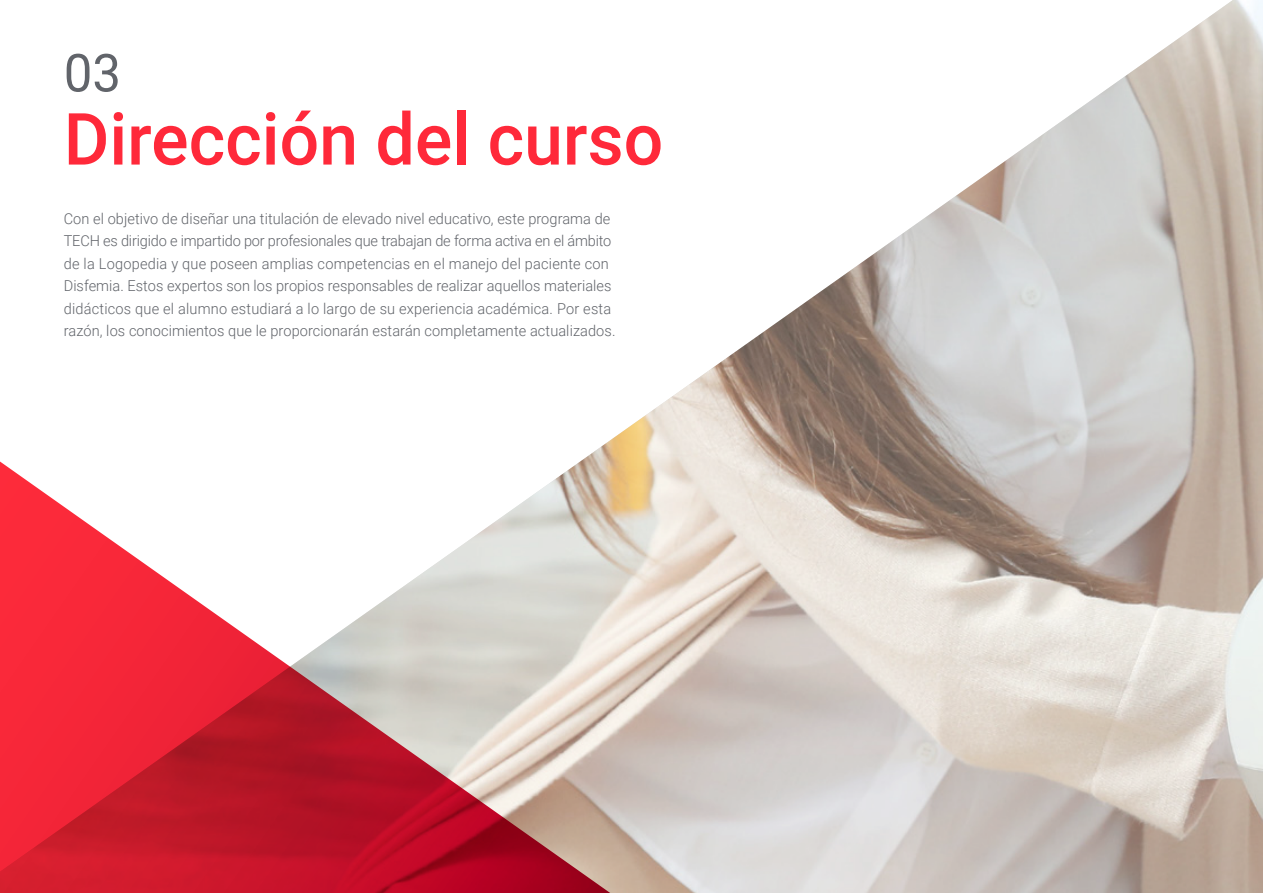
<style>
.page{position:relative;width:1263px;height:893px;background:#fff}
.page>*{position:absolute;margin:0;border:0;box-sizing:border-box;transform-origin:0 0}
.t1{font:500 72px "Roboto";color:#ff293a}
.t2{font:52.5px "Roboto";color:#61646a}
.t3{font:300 15px/22.5px "Roboto";letter-spacing:.005em;color:#61646a}
</style>
<div class="page">
<img style="left:602px;top:0;width:661px;height:893px">
<svg style="left:0;top:446px;width:640px;height:447px"></svg>
<h2 class="t2" style="left:64px;top:36px;width:59px">03</h2>
<h1 class="t1" style="left:64px;top:89px;width:601px">Dirección del curso</h1>
<p class="t3" style="left:64px;top:207px;width:553px">Con el objetivo de diseñar una titulación de elevado nivel educativo, este programa de TECH es dirigido e impartido por profesionales que trabajan de forma activa en el ámbito de la Logopedia y que poseen amplias competencias en el manejo del paciente con Disfemia. Estos expertos son los propios responsables de realizar aquellos materiales didácticos que el alumno estudiará a lo largo de su experiencia académica. Por esta razón, los conocimientos que le proporcionarán estarán completamente actualizados.</p>
</div>
